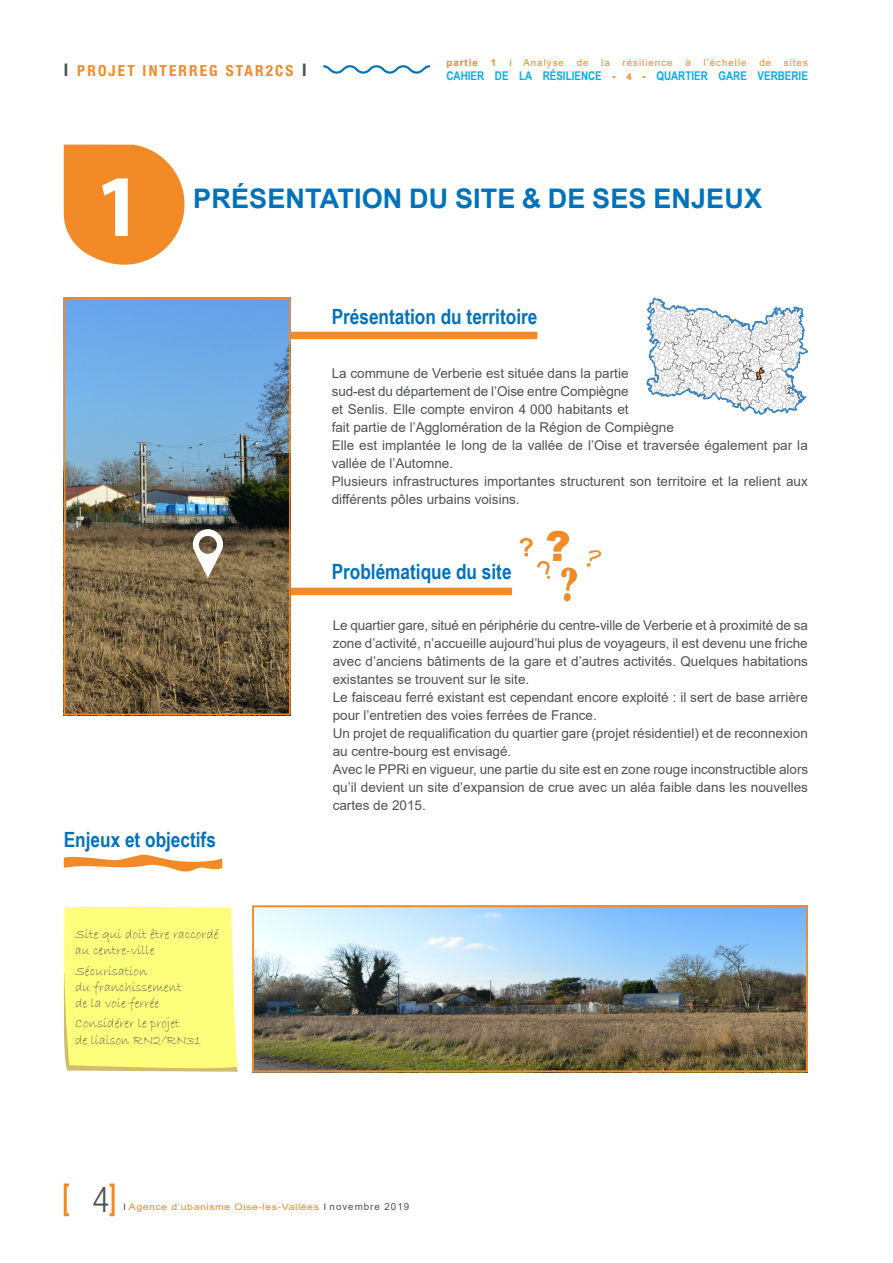
<style>
.page{position:relative;width:893px;height:1263px;background:#fff}
.page>*{position:absolute;margin:0;border:0;box-sizing:border-box;transform-origin:0 0}
.t1{font:700 88.5px "Myriad Pro";color:#fff}
.t2{font:300 condensed 35.4px "Helvetica Neue";color:#4f5252}
.t3{font:700 27px "Arial";letter-spacing:.005em;color:#0072bc}
.t4{font:700 21px "Arial Narrow";color:#0072bc}
.t5{font:700 condensed 15.3px "Helvetica Neue";letter-spacing:.14em;color:#f28a27}
.t6{font:13.5px/18px "Arial";color:#4f5252}
.t7{font:13.5px/16.2px "Bradley Hand ITC";color:#4f5252}
.t8{font:700 12px "Arial Narrow";color:#00aeef}
.t9{font:9.75px "Arial";letter-spacing:.1em;color:#f28a27}
.t10{font:700 9.75px "Arial";letter-spacing:.1em;color:#f28a27}
.t11{font:9px "Arial";letter-spacing:.05em;color:#f28a27;scale:1.18 1}
.s1{font-size:17.4px;color:#4f5252}
.s2{font-size:9px}
.s3{color:#f28a27}
.s4{font-family:"Arial";font-size:9.75px;color:#f28a27}
.s5{color:#4f5252}
.s6{font-size:9.75px;color:#4f5252}
</style>
<div class="page">
<svg style="left:323px;top:65px;width:107px;height:9px"></svg>
<div style="left:108px;top:1183px;width:7px;height:33px;border:3px solid #f28a27"></div>
<div style="left:64px;top:1183px;width:6px;height:33px;border:3px solid #f28a27"></div>
<div style="left:211px;top:332px;width:326px;height:7px;background:#f28a27"></div>
<div style="left:235px;top:588px;width:277px;height:7px;background:#f28a27"></div>
<img style="left:67px;top:301px;width:221px;height:411px">
<div style="left:64px;top:298px;width:227px;height:417px;border:2px solid #f28a27"></div>
<svg style="left:64px;top:855px;width:158px;height:17px"></svg>
<svg style="left:193px;top:529px;width:30px;height:49px"></svg>
<svg style="left:587px;top:550px;width:14px;height:17px"></svg>
<svg style="left:520px;top:531px;width:57px;height:70px"></svg>
<svg style="left:64px;top:145px;width:121px;height:120px"></svg>
<svg style="left:63px;top:906px;width:175px;height:166px"></svg>
<img style="left:255px;top:908px;width:550px;height:161px">
<div style="left:252px;top:905px;width:556px;height:167px;border:2px solid #f28a27"></div>
<svg style="left:646px;top:298px;width:162px;height:116px"></svg>
<p class="t5" style="left:64px;top:61px;width:244px"><span class="s1">I</span> PROJET INTERREG STAR2CS <span class="s1">I</span></p>
<p class="t10" style="left:446px;top:55px;width:33px">partie</p>
<p class="t10" style="left:491px;top:55px;width:7px">1</p>
<p class="t9" style="left:509px;top:56px;width:56px"><span class="s2">I</span> Analyse</p>
<p class="t9" style="left:577px;top:56px;width:13px">de</p>
<p class="t9" style="left:601px;top:56px;width:10px">la</p>
<p class="t9" style="left:623px;top:56px;width:52px">résilience</p>
<p class="t9" style="left:685px;top:56px;width:7px">à</p>
<p class="t9" style="left:703px;top:56px;width:45px">l’échelle</p>
<p class="t9" style="left:759px;top:56px;width:13px">de</p>
<p class="t9" style="left:784px;top:56px;width:25px">sites</p>
<p class="t8" style="left:446px;top:67px;width:363px">CAHIER DE LA RÉSILIENCE <span class="s3">-</span> <span class="s4">4</span> <span class="s3">-</span> QUARTIER GARE VERBERIE</p>
<h1 class="t1" style="left:95px;top:148px;width:49px">1</h1>
<h3 class="t3" style="left:193px;top:179px;width:570px">PRÉSENTATION DU SITE &amp; DE SES ENJEUX</h3>
<h3 class="t4" style="left:332px;top:300px;width:207px">Présentation du territoire</h3>
<p class="t6" style="left:332px;top:364px;width:478px">La commune de Verberie est située dans la partie<br>sud-est du département de l’Oise entre Compiègne<br>et Senlis. Elle compte environ 4 000 habitants et<br>fait partie de l’Agglomération de la Région de Compiègne<br>Elle est implantée le long de la vallée de l’Oise et traversée également par la vallée de l’Automne.<br>Plusieurs infrastructures importantes structurent son territoire et la relient aux différents pôles urbains voisins.</p>
<h3 class="t4" style="left:332px;top:556px;width:181px">Problématique du site</h3>
<h3 class="t4" style="left:64px;top:823px;width:154px">Enjeux et objectifs</h3>
<p class="t7" style="left:75px;top:926px;width:145px">Site qui doit être raccordé au centre-ville</p>
<p class="t7" style="left:75px;top:963px;width:108px">Sécurisation<br>du franchissement de la voie ferrée</p>
<p class="t7" style="left:75px;top:1016px;width:127px">Considérer le projet<br>de liaison RN2/RN31</p>
<p class="t6" style="left:333px;top:616px;width:477px">Le quartier gare, situé en périphérie du centre-ville de Verberie et à proximité de sa zone d’activité, n’accueille aujourd’hui plus de voyageurs, il est devenu une friche avec d’anciens bâtiments de la gare et d’autres activités. Quelques habitations existantes se trouvent sur le site.<br>Le faisceau ferré existant est cependant encore exploité : il sert de base arrière pour l’entretien des voies ferrées de France.<br>Un projet de requalification du quartier gare (projet résidentiel) et de reconnexion au centre-bourg est envisagé.<br>Avec le PPRi en vigueur, une partie du site est en zone rouge inconstructible alors qu’il devient un site d’expansion de crue avec un aléa faible dans les nouvelles cartes de 2015.</p>
<h2 class="t2" style="left:92px;top:1179px;width:18px">4</h2>
<p class="t11" style="left:123px;top:1201px;width:244px"><span class="s5">I</span> Agence d’ubanisme Oise-les-Vallées <span class="s5">I</span> <span class="s6">novembre 2019</span></p>
</div>
